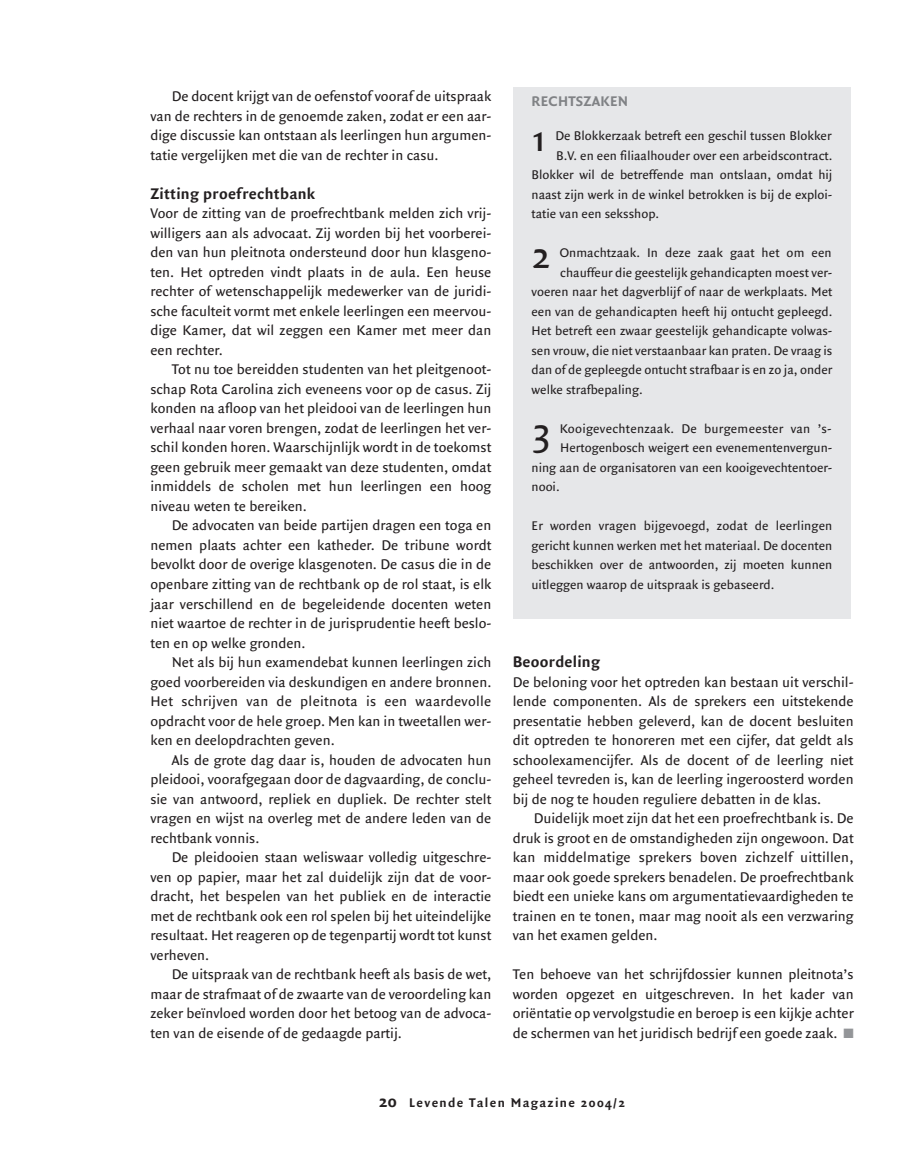
<style>
.page{position:relative;width:919px;height:1149px;background:#fff}
.page>*{position:absolute;margin:0;border:0;box-sizing:border-box;transform-origin:0 0}
.t1{font:39.9px "Quadraat Sans";color:#231f20}
.t2{font:700 16.5px "Quadraat Sans";letter-spacing:.015em;color:#231f20}
.t3{font:15px/19.5px "Quadraat Sans";color:#231f20;text-align:justify}
.t4{font:700 15px "Quadraat Sans";letter-spacing:.015em;color:#808285}
.t5{font:13.5px/19.5px "Quadraat Sans";color:#231f20;text-align:justify}
.t6{font:13.5px "Quadraat Sans";letter-spacing:.02em;color:#231f20}
.t7{font:700 13.5px "Quadraat Sans";letter-spacing:.1em;color:#231f20}
.s1{color:#939598}
.s2{font-size:18px}
</style>
<div class="page">
<div style="left:513px;top:87px;width:337px;height:531px;background:#e6e7e9"></div>
<p class="t3" style="left:150px;top:88px;width:342px;text-indent:21px">De docent krijgt van de oefenstof vooraf de uitspraak van de rechters in de genoemde zaken, zodat er een aar&shy;dige discussie kan ontstaan als leerlingen hun argumen&shy;tatie vergelijken met die van de rechter in casu.</p>
<p class="t2" style="left:150px;top:187px;width:166px">Zitting proefrechtbank</p>
<p class="t3" style="left:150px;top:205px;width:342px">Voor de zitting van de proefrechtbank melden zich vrij&shy;willigers aan als advocaat. Zij worden bij het voorberei&shy;den van hun pleitnota ondersteund door hun klasgeno&shy;ten. Het optreden vindt plaats in de aula. Een heuse rechter of wetenschappelijk medewerker van de juridi&shy;sche faculteit vormt met enkele leerlingen een meervou&shy;dige Kamer, dat wil zeggen een Kamer met meer dan een rechter.</p>
<p class="t3" style="left:150px;top:361px;width:342px;text-indent:21px">Tot nu toe bereidden studenten van het pleitgenoot&shy;schap Rota Carolina zich eveneens voor op de casus. Zij konden na afloop van het pleidooi van de leerlingen hun verhaal naar voren brengen, zodat de leerlingen het ver&shy;schil konden horen. Waarschijnlijk wordt in de toekomst geen gebruik meer gemaakt van deze studenten, omdat inmiddels de scholen met hun leerlingen een hoog niveau weten te bereiken.</p>
<p class="t3" style="left:150px;top:517px;width:342px;text-indent:21px">De advocaten van beide partijen dragen een toga en nemen plaats achter een katheder. De tribune wordt bevolkt door de overige klasgenoten. De casus die in de openbare zitting van de rechtbank op de rol staat, is elk jaar verschillend en de begeleidende docenten weten niet waartoe de rechter in de jurisprudentie heeft beslo&shy;ten en op welke gronden.</p>
<p class="t3" style="left:150px;top:653px;width:342px;text-indent:21px">Net als bij hun examendebat kunnen leerlingen zich goed voorbereiden via deskundigen en andere bronnen.<br>Het schrijven van de pleitnota is een waardevolle opdracht voor de hele groep. Men kan in tweetallen wer&shy;ken en deelopdrachten geven.</p>
<p class="t3" style="left:150px;top:751px;width:342px;text-indent:21px">Als de grote dag daar is, houden de advocaten hun pleidooi, voorafgegaan door de dagvaarding, de conclu&shy;sie van antwoord, repliek en dupliek. De rechter stelt vragen en wijst na overleg met de andere leden van de rechtbank vonnis.</p>
<p class="t3" style="left:150px;top:848px;width:342px;text-indent:21px">De pleidooien staan weliswaar volledig uitgeschre&shy;ven op papier, maar het zal duidelijk zijn dat de voor&shy;dracht, het bespelen van het publiek en de interactie met de rechtbank ook een rol spelen bij het uiteindelijke resultaat. Het reageren op de tegenpartij wordt tot kunst verheven.</p>
<p class="t3" style="left:150px;top:965px;width:342px;text-indent:21px">De uitspraak van de rechtbank heeft als basis de wet, maar de strafmaat of de zwaarte van de veroordeling kan zeker beïnvloed worden door het betoog van de advoca&shy;ten van de eisende of de gedaagde partij.</p>
<p class="t4" style="left:531px;top:95px;width:98px">RECHTSZAKEN</p>
<h1 class="t1" style="left:531px;top:122px;width:17px">1</h1>
<p class="t5" style="left:555px;top:127px;width:278px">De Blokkerzaak betreft een geschil tussen Blokker</p>
<p class="t5" style="left:556px;top:146px;width:278px">B.V. en een filiaalhouder over een arbeidscontract.</p>
<p class="t5" style="left:531px;top:166px;width:302px">Blokker wil de betreffende man ontslaan, omdat hij</p>
<p class="t5" style="left:531px;top:185px;width:302px">naast zijn werk in de winkel betrokken is bij de exploi-</p>
<p class="t5" style="left:531px;top:205px;width:129px">tatie van een seksshop.</p>
<h1 class="t1" style="left:531px;top:239px;width:21px">2</h1>
<p class="t5" style="left:559px;top:244px;width:273px">Onmachtzaak. In deze zaak gaat het om een</p>
<p class="t5" style="left:560px;top:263px;width:273px">chauffeur die geestelijk gehandicapten moest ver-</p>
<p class="t5" style="left:531px;top:283px;width:302px">voeren naar het dagverblijf of naar de werkplaats. Met</p>
<p class="t5" style="left:531px;top:302px;width:302px">een van de gehandicapten heeft hij ontucht gepleegd.</p>
<p class="t5" style="left:531px;top:322px;width:302px">Het betreft een zwaar geestelijk gehandicapte volwas-</p>
<p class="t5" style="left:531px;top:341px;width:302px">sen vrouw, die niet verstaanbaar kan praten. De vraag is</p>
<p class="t5" style="left:531px;top:361px;width:302px">dan of de gepleegde ontucht strafbaar is en zo ja, onder</p>
<p class="t5" style="left:531px;top:380px;width:113px">welke strafbepaling.</p>
<h1 class="t1" style="left:531px;top:415px;width:21px">3</h1>
<p class="t6" style="left:559px;top:423px;width:273px">Kooigevechtenzaak. De burgemeester van ’s-</p>
<p class="t5" style="left:560px;top:439px;width:273px">Hertogenbosch weigert een evenementenvergun-</p>
<p class="t5" style="left:531px;top:458px;width:302px">ning aan de organisatoren van een kooigevechtentoer-</p>
<p class="t5" style="left:531px;top:478px;width:30px">nooi.</p>
<p class="t5" style="left:531px;top:517px;width:302px">Er worden vragen bijgevoegd, zodat de leerlingen gericht kunnen werken met het materiaal. De docenten beschikken over de antwoorden, zij moeten kunnen uitleggen waarop de uitspraak is gebaseerd.</p>
<p class="t2" style="left:512px;top:655px;width:89px">Beoordeling</p>
<p class="t3" style="left:512px;top:673px;width:342px">De beloning voor het optreden kan bestaan uit verschil&shy;lende componenten. Als de sprekers een uitstekende presentatie hebben geleverd, kan de docent besluiten dit optreden te honoreren met een cijfer, dat geldt als schoolexamencijfer. Als de docent of de leerling niet geheel tevreden is, kan de leerling ingeroosterd worden bij de nog te houden reguliere debatten in de klas.</p>
<p class="t3" style="left:512px;top:809px;width:342px;text-indent:21px">Duidelijk moet zijn dat het een proefrechtbank is. De druk is groot en de omstandigheden zijn ongewoon. Dat kan middelmatige sprekers boven zichzelf uittillen, maar ook goede sprekers benadelen. De proefrechtbank biedt een unieke kans om argumentatievaardigheden te trainen en te tonen, maar mag nooit als een verzwaring van het examen gelden.</p>
<p class="t3" style="left:512px;top:965px;width:342px">Ten behoeve van het schrijfdossier kunnen pleitnota’s worden opgezet en uitgeschreven. In het kader van oriëntatie op vervolgstudie en beroep is een kijkje achter de schermen van het juridisch bedrijf een goede zaak. <span class="s1">■</span></p>
<p class="t7" style="left:379px;top:1096px;width:248px"><span class="s2">20</span> Levende Talen Magazine 2004/2</p>
</div>
